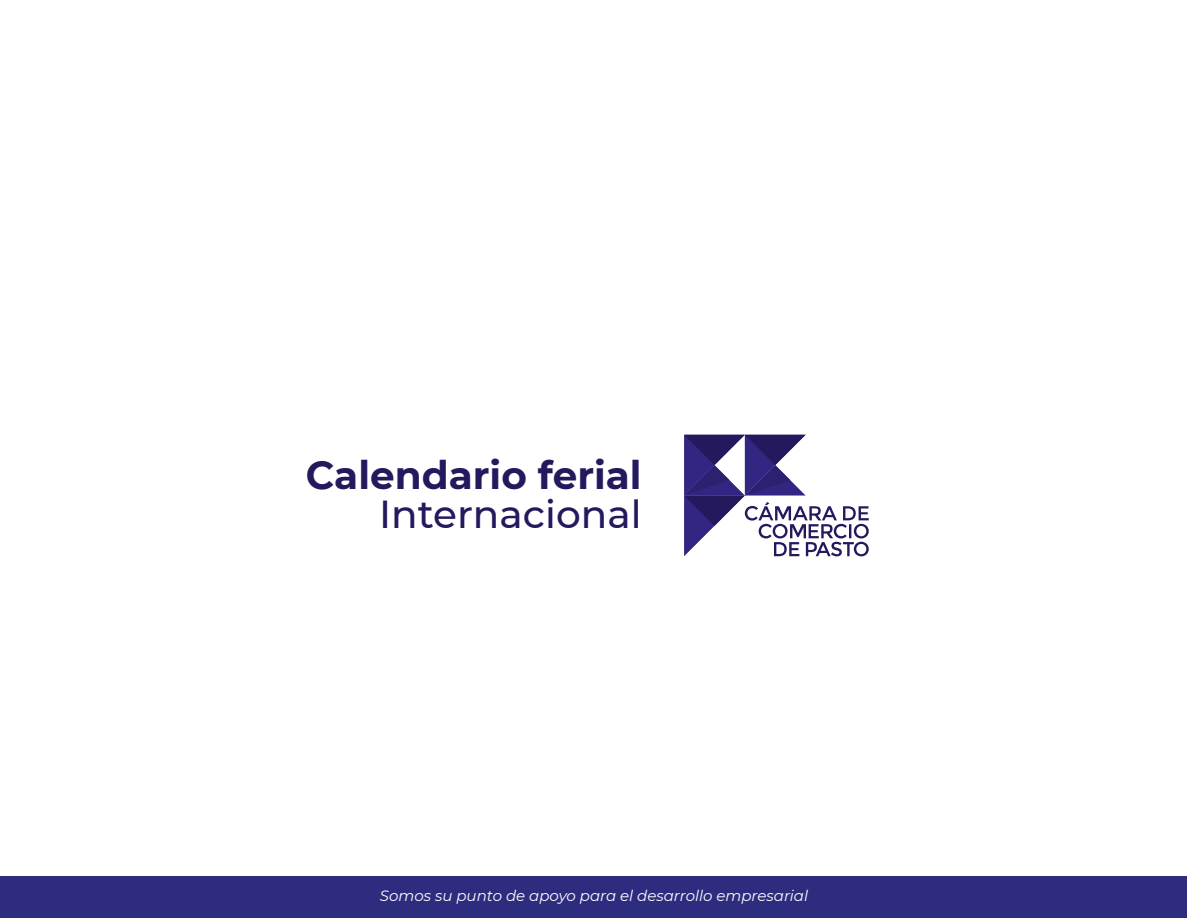
<style>
.page{position:relative;width:1188px;height:918px;background:#fff}
.page>*{position:absolute;margin:0;border:0;box-sizing:border-box;transform-origin:0 0}
.t1{font:700 39px "Montserrat";color:#24195d}
.t2{font:500 39px "Montserrat";color:#24195d}
.t3{font:italic 15px "Montserrat";color:#fff}
</style>
<div class="page">
<div style="left:1px;top:876px;width:1186px;height:41px;background:#2e2c7e"></div>
<svg style="left:684px;top:435px;width:185px;height:121px"></svg>
<h1 class="t1" style="left:306px;top:447px;width:337px">Calendario ferial</h1>
<h1 class="t2" style="left:379px;top:487px;width:264px">Internacional</h1>
<p class="t3" style="left:380px;top:885px;width:430px">Somos su punto de apoyo para el desarrollo empresarial</p>
</div>
